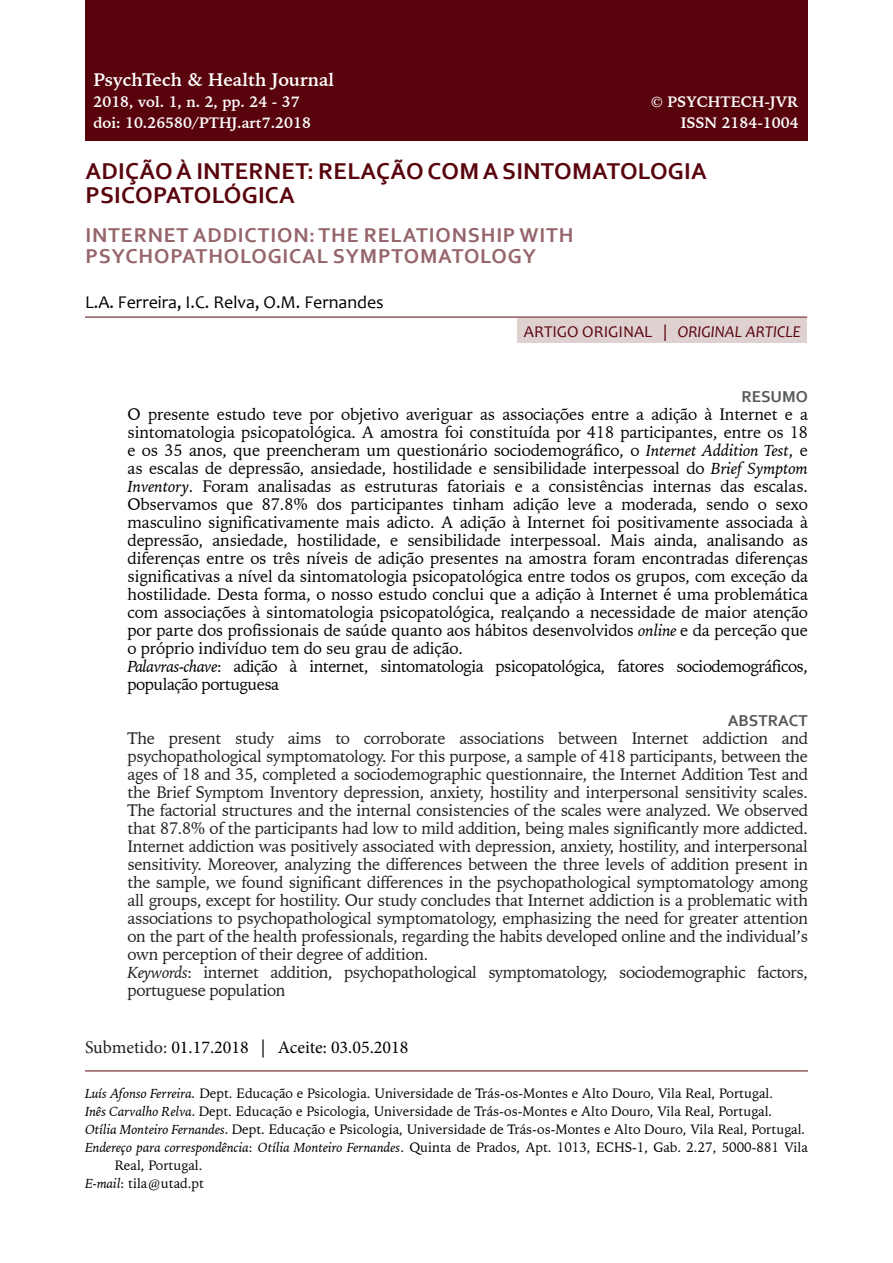
<style>
.page{position:relative;width:893px;height:1263px;background:#fff}
.page>*{position:absolute;margin:0;border:0;box-sizing:border-box;transform-origin:0 0}
.t1{font:700 24px/24px "Corbel";letter-spacing:.01em;color:#59040d}
.t2{font:700 21px/21px "Corbel";letter-spacing:.04em;color:#95656a}
.t3{font:18px "Minion Pro";color:#000}
.t4{font:18px "Candara";color:#000}
.t5{font:700 18px "Iowan Old Style BT";color:#fff}
.t6{font:16.5px/18px "Iowan Old Style BT";letter-spacing:-.01em;color:#000}
.t7{font:16.5px/18px "Iowan Old Style BT";letter-spacing:-.02em;color:#231f20}
.t8{font:16.5px "Candara";color:#59040d}
.t9{font:700 16.5px "Corbel";color:#56595a}
.t10{font:700 15px "Iowan Old Style BT";color:#fff}
.t11{font:13.5px "Iowan Old Style BT";color:#000}
.s1{font-style:italic}
.s2{color:#231f20}
</style>
<div class="page">
<div style="left:85px;top:0;width:723px;height:140px;background:#59040d"></div>
<hr style="left:85px;top:317px;width:722px;height:1px;background:#59040d">
<div style="left:517px;top:318px;width:290px;height:25px;background:#e0d1d1"></div>
<hr style="left:85px;top:1070px;width:723px;height:1px;background:#59040d">
<p class="t5" style="left:94px;top:68px;width:242px">PsychTech &amp; Health Journal</p>
<p class="t10" style="left:94px;top:92px;width:208px">2018, vol. 1, n. 2, pp. 24 - 37</p>
<p class="t10" style="left:651px;top:92px;width:149px">© PSYCHTECH-JVR</p>
<p class="t10" style="left:94px;top:113px;width:219px">doi: 10.26580/PTHJ.art7.2018</p>
<p class="t10" style="left:681px;top:113px;width:119px">ISSN 2184-1004</p>
<h1 class="t1" style="left:86px;top:159px;width:623px">ADIÇÃO À INTERNET: RELAÇÃO COM A SINTOMATOLOGIA<br>PSICOPATOLÓGICA</h1>
<p class="t2" style="left:85px;top:224px;width:490px">INTERNET ADDICTION: THE RELATIONSHIP WITH<br>PSYCHOPATHOLOGICAL SYMPTOMATOLOGY</p>
<p class="t4" style="left:85px;top:291px;width:300px">L.A. Ferreira, I.C. Relva, O.M. Fernandes</p>
<p class="t8" style="left:524px;top:321px;width:278px">ARTIGO ORIGINAL | <span class="s1">ORIGINAL ARTICLE</span></p>
<p class="t9" style="left:741px;top:386px;width:68px">RESUMO</p>
<p class="t6" style="left:128px;top:405px;width:682px">O presente estudo teve por objetivo averiguar as associações entre a adição à Internet e a sintomatologia psicopatológica. A amostra foi constituída por 418 participantes, entre os 18 e os 35 anos, que preencheram um questionário sociodemográfico, o <span class="s1">Internet Addition Test</span>, e as escalas de depressão, ansiedade, hostilidade e sensibilidade interpessoal do <span class="s1">Brief Symptom Inventory</span>. Foram analisadas as estruturas fatoriais e a consistências internas das escalas.<br>Observamos que 87.8% dos participantes tinham adição leve a moderada, sendo o sexo masculino significativamente mais adicto. A adição à Internet foi positivamente associada à depressão, ansiedade, hostilidade, e sensibilidade interpessoal. Mais ainda, analisando as diferenças entre os três níveis de adição presentes na amostra foram encontradas diferenças significativas a nível da sintomatologia psicopatológica entre todos os grupos, com exceção da hostilidade. Desta forma, o nosso estudo conclui que a adição à Internet é uma problemática com associações à sintomatologia psicopatológica, realçando a necessidade de maior atenção por parte dos profissionais de saúde quanto aos hábitos desenvolvidos <span class="s1">online</span> e da perceção que o próprio indivíduo tem do seu grau de adição.<br><span class="s1">Palavras-chave</span>: adição à internet, sintomatologia psicopatológica, fatores sociodemográficos, população portuguesa</p>
<p class="t9" style="left:728px;top:710px;width:82px">ABSTRACT</p>
<p class="t7" style="left:128px;top:729px;width:682px">The present study aims to corroborate associations between Internet addiction and psychopathological symptomatology. For this purpose, a sample of 418 participants, between the ages of 18 and 35, completed a sociodemographic questionnaire, the Internet Addition Test and the Brief Symptom Inventory depression, anxiety, hostility and interpersonal sensitivity scales.<br>The factorial structures and the internal consistencies of the scales were analyzed. We observed that 87.8% of the participants had low to mild addition, being males significantly more addicted.<br>Internet addiction was positively associated with depression, anxiety, hostility, and interpersonal sensitivity. Moreover, analyzing the differences between the three levels of addition present in the sample, we found significant differences in the psychopathological symptomatology among all groups, except for hostility. Our study concludes that Internet addiction is a problematic with associations to psychopathological symptomatology, emphasizing the need for greater attention on the part of the health professionals, regarding the habits developed online and the individual’s own perception of their degree of addition.<br><span class="s1">Keywords</span>: internet addition, psychopathological symptomatology, sociodemographic factors, portuguese population</p>
<p class="t3" style="left:85px;top:1035px;width:325px"><span class="s2">Submetido:</span> 01.17.2018 | Aceite: 03.05.2018</p>
<p class="t11" style="left:85px;top:1084px;width:690px"><span class="s1">Luís Afonso Ferreira.</span> Dept. Educação e Psicologia. Universidade de Trás-os-Montes e Alto Douro, Vila Real, Portugal.</p>
<p class="t11" style="left:85px;top:1102px;width:689px"><span class="s1">Inês Carvalho Relva.</span> Dept. Educação e Psicologia, Universidade de Trás-os-Montes e Alto Douro, Vila Real, Portugal<span class="s1">.</span></p>
<p class="t11" style="left:85px;top:1120px;width:722px"><span class="s1">Otília Monteiro Fernandes.</span> Dept. Educação e Psicologia, Universidade de Trás-os-Montes e Alto Douro, Vila Real, Portugal<span class="s1">.</span></p>
<p class="t11" style="left:85px;top:1138px;width:724px"><span class="s1">Endereço para correspondência</span>: <span class="s1">Otília Monteiro Fernandes</span>. Quinta de Prados, Apt. 1013, ECHS-1, Gab. 2.27, 5000-881 Vila</p>
<p class="t11" style="left:115px;top:1156px;width:89px">Real, Portugal.</p>
<p class="t11" style="left:85px;top:1174px;width:120px"><span class="s1">E-mail</span>: tila@utad.pt</p>
</div>
